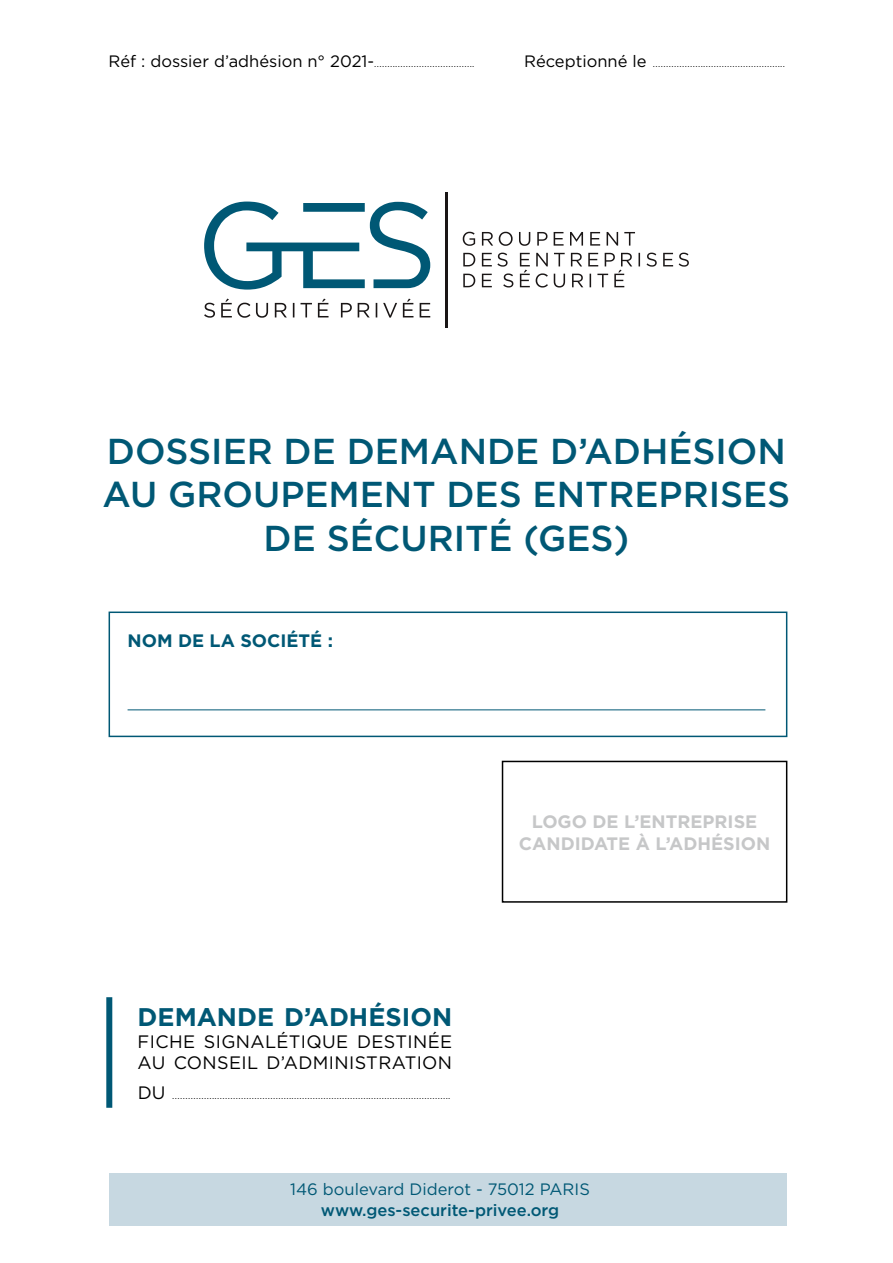
<style>
.page{position:relative;width:893px;height:1263px;background:#fff}
.page>*{position:absolute;margin:0;border:0;box-sizing:border-box;transform-origin:0 0}
.t1{font:500 36px/43.5px "Gotham";color:#005875;text-align:center}
.t2{font:700 25.5px "Gotham";color:#005875}
.t3{font:18px/21.6px "Gotham";letter-spacing:.02em;color:#000}
.t4{font:700 18px/21.6px "Gotham";color:#c6c7c8;text-align:center}
.t5{font:700 18px "Gotham";color:#005875}
.t6{font:16.5px "Gotham";color:#005875}
.t7{font:500 16.5px "Gotham";color:#005875}
.t8{font:9px "Gotham";color:#000}
.s1{font-size:16.5px}
.s2{font-size:18px}
</style>
<div class="page">
<div style="left:109px;top:1174px;width:678px;height:52px;background:#c7d8e1"></div>
<div style="left:109px;top:611px;width:678px;height:126px;border:2px solid #005875"></div>
<div style="left:502px;top:761px;width:285px;height:142px;border:2px solid #000"></div>
<svg style="left:463px;top:232px;width:226px;height:56px"></svg>
<hr style="left:445px;top:192px;width:3px;height:135px;background:#1a1616">
<svg style="left:204px;top:299px;width:226px;height:19px"></svg>
<svg style="left:204px;top:202px;width:226px;height:88px"></svg>
<div style="left:106px;top:997px;width:6px;height:111px;background:#005875"></div>
<hr style="left:128px;top:709px;width:637px;height:1px;background:#005875">
<p class="t8" style="left:109px;top:59px;width:367px"><span class="s1">Réf : dossier d’adhésion n° 2021-</span>......................................</p>
<p class="t8" style="left:524px;top:59px;width:263px"><span class="s1">Réceptionné le</span> ..................................................</p>
<h1 class="t1" style="left:103px;top:428px;width:689px">DOSSIER DE DEMANDE D’ADHÉSION<br>AU GROUPEMENT DES ENTREPRISES<br>DE SÉCURITÉ (GES)</h1>
<h3 class="t5" style="left:128px;top:630px;width:207px">NOM DE LA SOCIÉTÉ :</h3>
<h2 class="t2" style="left:138px;top:1002px;width:316px">DEMANDE D’ADHÉSION</h2>
<h3 class="t3" style="left:138px;top:1030px;width:316px">FICHE SIGNALÉTIQUE DESTINÉE<br>AU CONSEIL D’ADMINISTRATION</h3>
<p class="t8" style="left:138px;top:1091px;width:314px"><span class="s2">DU</span> .........................................................................................................</p>
<h3 class="t4" style="left:519px;top:811px;width:253px">LOGO DE L’ENTREPRISE<br>CANDIDATE À L’ADHÉSION</h3>
<h3 class="t6" style="left:290px;top:1180px;width:301px">146 boulevard Diderot - 75012 PARIS</h3>
<h3 class="t7" style="left:321px;top:1200px;width:240px">www.ges-securite-privee.org</h3>
</div>
